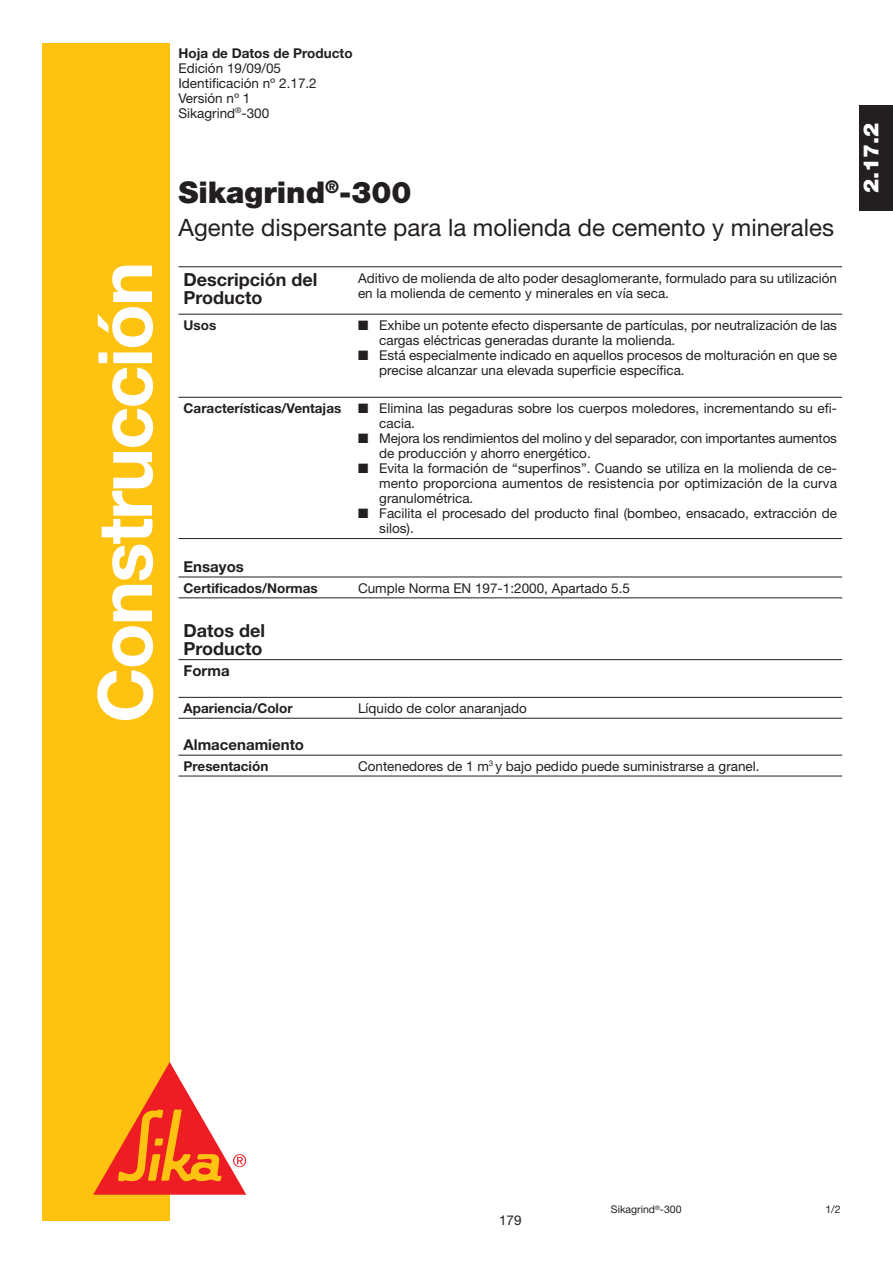
<style>
.page{position:relative;width:893px;height:1263px;background:#fff}
.page>*{position:absolute;margin:0;border:0;box-sizing:border-box;transform-origin:0 0}
.t1{font:700 75px "Helvetica Neue";letter-spacing:-.025em;color:#fff}
.t2{font:900 30px "Helvetica Neue";color:#231f20}
.t3{font:24px "Helvetica Neue";color:#231f20}
.t4{font:900 21px "Helvetica Neue";color:#fff}
.t5{font:700 18px/18px "Helvetica Neue";color:#231f20}
.t6{font:700 15px "Helvetica Neue";color:#231f20}
.t7{font:13.5px/15px "Helvetica Neue";color:#231f20}
.t8{font:700 13.5px "Helvetica Neue";color:#231f20}
.t9{font:10.5px "Helvetica Neue";color:#231f20}
.s1{font-weight:700}
</style>
<div class="page">
<div style="left:42px;top:43px;width:128px;height:1177px;background:#fec210"></div>
<svg style="left:93px;top:1062px;width:153px;height:133px"></svg>
<hr style="left:178px;top:266px;width:664px;height:1px;background:#231f20">
<hr style="left:178px;top:314px;width:664px;height:1px;background:#231f20">
<hr style="left:178px;top:397px;width:664px;height:1px;background:#231f20">
<hr style="left:178px;top:538px;width:664px;height:1px;background:#231f20">
<hr style="left:178px;top:577px;width:664px;height:1px;background:#231f20">
<hr style="left:178px;top:597px;width:664px;height:1px;background:#231f20">
<hr style="left:178px;top:659px;width:664px;height:1px;background:#231f20">
<hr style="left:178px;top:697px;width:664px;height:1px;background:#231f20">
<hr style="left:178px;top:718px;width:664px;height:1px;background:#231f20">
<hr style="left:178px;top:755px;width:664px;height:1px;background:#231f20">
<hr style="left:178px;top:776px;width:175px;height:1px;background:#231f20">
<hr style="left:353px;top:776px;width:489px;height:1px;background:#231f20">
<div style="left:859px;top:105px;width:33px;height:106px;background:#231f20"></div>
<h1 class="t1" style="left:99px;top:723px;width:463px;rotate:-90deg">Construcción</h1>
<p class="t8" style="left:178px;top:48px;width:176px">Hoja de Datos de Producto</p>
<p class="t7" style="left:178px;top:62px;width:140px">Edición 19/09/05<br>Identificación nº 2.17.2<br>Versión nº 1<br>Sikagrind<sup>®</sup>-300</p>
<h2 class="t2" style="left:178px;top:182px;width:234px">Sikagrind<sup>®</sup>-300</h2>
<h3 class="t3" style="left:178px;top:219px;width:657px">Agente dispersante para la molienda de cemento y minerales</h3>
<h3 class="t5" style="left:183px;top:273px;width:135px">Descripción del<br>Producto</h3>
<p class="t7" style="left:358px;top:272px;width:480px">Aditivo de molienda de alto poder desaglomerante, formulado para su utilización en la molienda de cemento y minerales en vía seca.</p>
<p class="t8" style="left:183px;top:320px;width:34px">Usos</p>
<p class="t7" style="left:379px;top:320px;width:459px;text-indent:-21px">■ Exhibe un potente efecto dispersante de partículas, por neutralización de las cargas eléctricas generadas durante la molienda.</p>
<p class="t7" style="left:379px;top:350px;width:459px;text-indent:-21px">■ Está especialmente indicado en aquellos procesos de molturación en que se precise alcanzar una elevada superficie específica.</p>
<p class="t7" style="left:379px;top:403px;width:459px;text-indent:-196px"><span class="s1">Características/Ventajas</span> ■ Elimina las pegaduras sobre los cuerpos moledores, incrementando su efi&shy;cacia.</p>
<p class="t7" style="left:379px;top:433px;width:459px;text-indent:-21px">■ Mejora los rendimientos del molino y del separador, con importantes aumentos de producción y ahorro energético.</p>
<p class="t7" style="left:379px;top:463px;width:459px;text-align:justify;text-indent:-21px">■ Evita la formación de “superfinos”. Cuando se utiliza en la molienda de ce&shy;mento proporciona aumentos de resistencia por optimización de la curva granulométrica.</p>
<p class="t7" style="left:379px;top:508px;width:459px;text-indent:-21px">■ Facilita el procesado del producto final (bombeo, ensacado, extracción de silos).</p>
<p class="t6" style="left:183px;top:561px;width:62px">Ensayos</p>
<p class="t8" style="left:183px;top:583px;width:136px">Certificados/Normas</p>
<p class="t7" style="left:358px;top:582px;width:273px">Cumple Norma EN 197-1:2000, Apartado 5.5</p>
<h3 class="t5" style="left:183px;top:623px;width:83px">Datos del<br>Producto</h3>
<p class="t6" style="left:183px;top:666px;width:48px">Forma</p>
<p class="t8" style="left:183px;top:703px;width:110px">Apariencia/Color</p>
<p class="t7" style="left:358px;top:703px;width:170px">Líquido de color anaranjado</p>
<p class="t6" style="left:183px;top:739px;width:122px">Almacenamiento</p>
<p class="t8" style="left:183px;top:761px;width:86px">Presentación</p>
<p class="t7" style="left:358px;top:760px;width:403px">Contenedores de 1 m<sup>3</sup> y bajo pedido puede suministrarse a granel.</p>
<h3 class="t4" style="left:863px;top:193px;width:72px;rotate:-90deg">2.17.2</h3>
<p class="t7" style="left:499px;top:1214px;width:24px">179</p>
<p class="t9" style="left:611px;top:1206px;width:72px">Sikagrind<sup>®</sup>-300</p>
<p class="t9" style="left:825px;top:1206px;width:17px">1/2</p>
</div>
